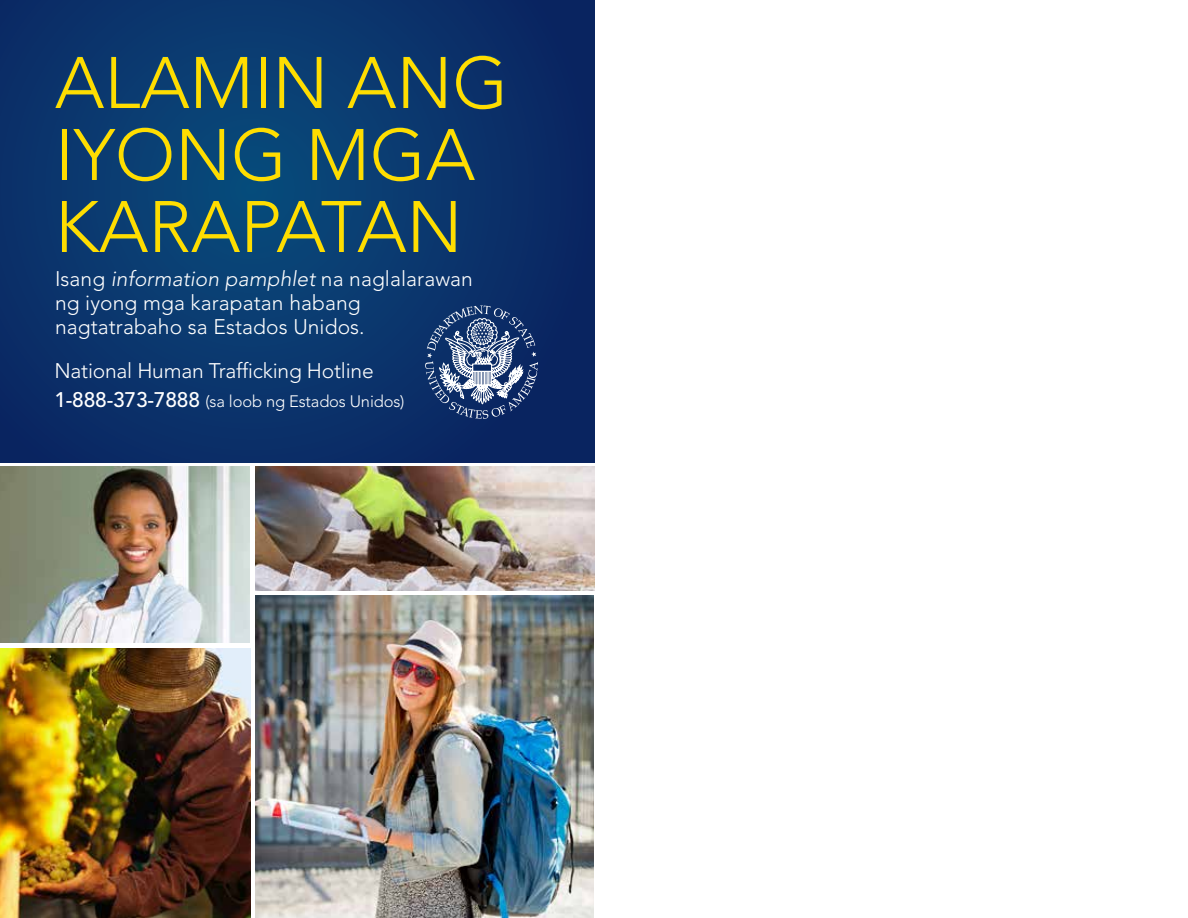
<style>
.page{position:relative;width:1188px;height:918px;background:#fff}
.page>*{position:absolute;margin:0;border:0;box-sizing:border-box;transform-origin:0 0}
.t1{font:300 72px/72px "Avenir";color:#fd0}
.t2{font:300 21px/24px "Avenir";letter-spacing:.005em;color:#fff}
.t3{font:300 16.5px "Avenir";letter-spacing:-.01em;color:#fff}
.s1{font-style:italic}
.s2{font-weight:500;font-size:21px}
</style>
<div class="page">
<svg style="left:0;top:0;width:594px;height:462px;background:#0a3069"></svg>
<div style="left:55px;top:56px;width:447px;height:196px;background:#0076c0;opacity:.35"></div>
<img style="left:0;top:648px;width:251px;height:270px">
<img style="left:0;top:467px;width:250px;height:175px">
<svg style="left:425px;top:305px;width:113px;height:114px;background:#465e8a"></svg>
<img style="left:256px;top:467px;width:338px;height:124px">
<img style="left:256px;top:595px;width:338px;height:323px">
<h1 class="t1" style="left:55px;top:47px;width:455px">ALAMIN ANG<br>IYONG MGA<br>KARAPATAN</h1>
<p class="t2" style="left:55px;top:267px;width:419px">Isang <span class="s1">information pamphlet</span> na naglalarawan ng iyong mga karapatan habang nagtatrabaho sa Estados Unidos.</p>
<p class="t2" style="left:54px;top:359px;width:321px">National Human Trafficking Hotline</p>
<p class="t3" style="left:54px;top:392px;width:352px"><span class="s2">1-888-373-7888</span> (sa loob ng Estados Unidos)</p>
</div>
